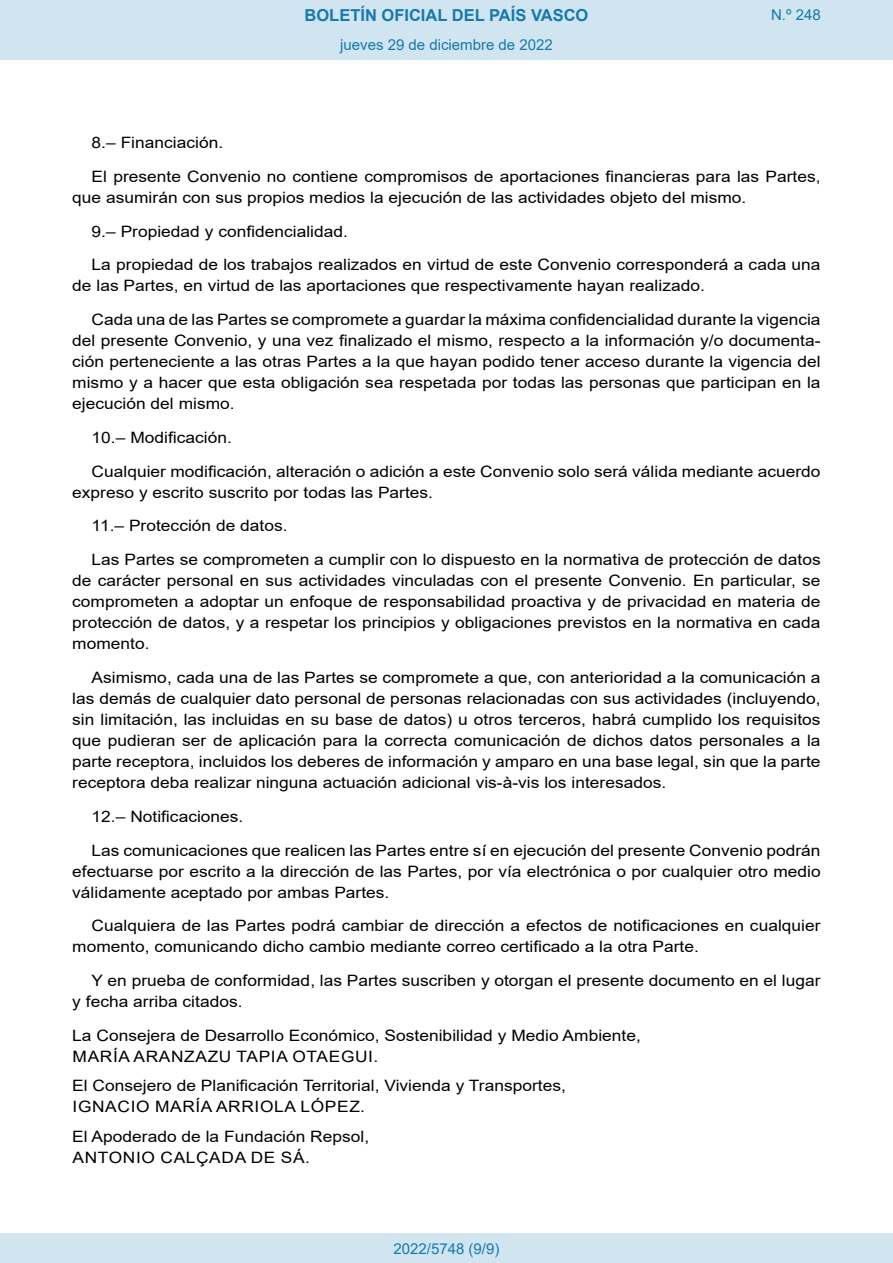
<style>
.page{position:relative;width:893px;height:1263px;background:#fff}
.page>*{position:absolute;margin:0;border:0;box-sizing:border-box;transform-origin:0 0}
.t1{font:700 16.5px "Arial";color:#1879ad}
.BOPVDetalle{font:15.6px/21px "Arial";color:#000;scale:1.11 1}
.BOPVFirmaPuesto{font:15.6px "Arial";color:#000;scale:1.11 1}
.BOPVFirmaNombre{font:15.6px "Arial";letter-spacing:.035em;color:#000;scale:1.11 1}
.Paginacion_Centro{font:15px "Arial";color:#1879ad}
</style>
<div class="page">
<div style="left:0;top:0;width:893px;height:60px;background:#d0e5f0"></div>
<div style="left:0;top:1233px;width:893px;height:30px;background:#d0e5f0"></div>
<p class="t1" style="left:305px;top:3px;width:285px">BOLETÍN OFICIAL DEL PAÍS VASCO</p>
<p class="Paginacion_Centro" style="left:340px;top:35px;width:214px">jueves 29 de diciembre de 2022</p>
<p class="Paginacion_Centro" style="left:771px;top:5px;width:51px">N.º 248</p>
<p class="BOPVDetalle" style="left:92px;top:132px;width:120px">8.– Financiación.</p>
<p class="BOPVDetalle" style="left:72px;top:166px;width:676px;text-indent:19px">El presente Convenio no contiene compromisos de aportaciones financieras para las Partes, que asumirán con sus propios medios la ejecución de las actividades objeto del mismo.</p>
<p class="BOPVDetalle" style="left:92px;top:221px;width:232px">9.– Propiedad y confidencialidad.</p>
<p class="BOPVDetalle" style="left:72px;top:254px;width:676px;text-indent:19px">La propiedad de los trabajos realizados en virtud de este Convenio corresponderá a cada una de las Partes, en virtud de las aportaciones que respectivamente hayan realizado.</p>
<p class="BOPVDetalle" style="left:72px;top:309px;width:676px;text-align:justify;text-indent:19px">Cada una de las Partes se compromete a guardar la máxima confidencialidad durante la vigencia del presente Convenio, y una vez finalizado el mismo, respecto a la información y/o documenta&shy;ción perteneciente a las otras Partes a la que hayan podido tener acceso durante la vigencia del mismo y a hacer que esta obligación sea respetada por todas las personas que participan en la ejecución del mismo.</p>
<p class="BOPVDetalle" style="left:92px;top:427px;width:128px">10.– Modificación.</p>
<p class="BOPVDetalle" style="left:72px;top:461px;width:676px;text-indent:19px">Cualquier modificación, alteración o adición a este Convenio solo será válida mediante acuerdo expreso y escrito suscrito por todas las Partes.</p>
<p class="BOPVDetalle" style="left:92px;top:515px;width:178px">11.– Protección de datos.</p>
<p class="BOPVDetalle" style="left:72px;top:549px;width:676px;text-align:justify;text-indent:19px">Las Partes se comprometen a cumplir con lo dispuesto en la normativa de protección de datos de carácter personal en sus actividades vinculadas con el presente Convenio. En particular, se comprometen a adoptar un enfoque de responsabilidad proactiva y de privacidad en materia de protección de datos, y a respetar los principios y obligaciones previstos en la normativa en cada momento.</p>
<p class="BOPVDetalle" style="left:72px;top:667px;width:676px;text-align:justify;text-indent:19px">Asimismo, cada una de las Partes se compromete a que, con anterioridad a la comunicación a las demás de cualquier dato personal de personas relacionadas con sus actividades (incluyendo, sin limitación, las incluidas en su base de datos) u otros terceros, habrá cumplido los requisitos que pudieran ser de aplicación para la correcta comunicación de dichos datos personales a la parte receptora, incluidos los deberes de información y amparo en una base legal, sin que la parte receptora deba realizar ninguna actuación adicional vis-à-vis los interesados.</p>
<p class="BOPVDetalle" style="left:92px;top:806px;width:138px">12.– Notificaciones.</p>
<p class="BOPVDetalle" style="left:72px;top:839px;width:676px;text-align:justify;text-indent:19px">Las comunicaciones que realicen las Partes entre sí en ejecución del presente Convenio podrán efectuarse por escrito a la dirección de las Partes, por vía electrónica o por cualquier otro medio válidamente aceptado por ambas Partes.</p>
<p class="BOPVDetalle" style="left:72px;top:915px;width:676px;text-indent:19px">Cualquiera de las Partes podrá cambiar de dirección a efectos de notificaciones en cualquier momento, comunicando dicho cambio mediante correo certificado a la otra Parte.</p>
<p class="BOPVDetalle" style="left:72px;top:970px;width:676px;text-indent:19px">Y en prueba de conformidad, las Partes suscriben y otorgan el presente documento en el lugar y fecha arriba citados.</p>
<p class="BOPVFirmaPuesto" style="left:72px;top:1024px;width:514px">La Consejera de Desarrollo Económico, Sostenibilidad y Medio Ambiente,</p>
<p class="BOPVFirmaNombre" style="left:73px;top:1045px;width:277px">MARÍA ARANZAZU TAPIA OTAEGUI.</p>
<p class="BOPVFirmaPuesto" style="left:72px;top:1075px;width:446px">El Consejero de Planificación Territorial, Vivienda y Transportes,</p>
<p class="BOPVFirmaNombre" style="left:73px;top:1096px;width:265px">IGNACIO MARÍA ARRIOLA LÓPEZ.</p>
<p class="BOPVFirmaPuesto" style="left:72px;top:1125px;width:269px">El Apoderado de la Fundación Repsol,</p>
<p class="BOPVFirmaNombre" style="left:73px;top:1146px;width:215px">ANTONIO CALÇADA DE SÁ.</p>
<p class="Paginacion_Centro" style="left:393px;top:1238px;width:107px">2022/5748 (9/9)</p>
</div>
